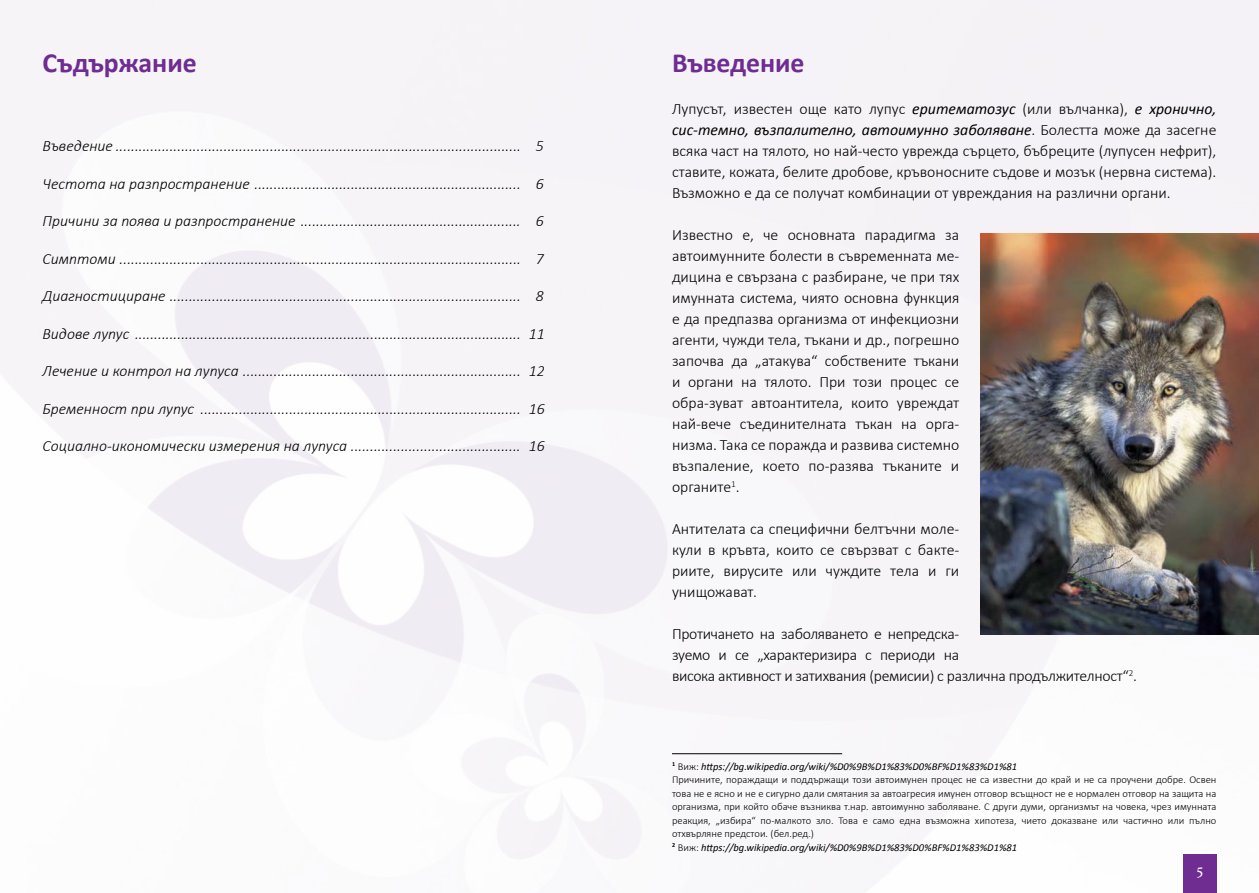
<style>
.page{position:relative;width:1259px;height:893px;background:#fff}
.page>*{position:absolute;margin:0;border:0;box-sizing:border-box;transform-origin:0 0}
.t1{font:700 27.75px "Calibri";color:#6f2c91}
.t2{font:16.5px "Adobe Hebrew";color:#fff}
.t3{font:300 15.75px/21px "Calibri";letter-spacing:-.01em;color:#000;text-align:justify}
.t4{font:italic 300 15.75px "Calibri";color:#000}
.t5{font:300 10.5px/13.5px "Calibri";color:#000}
.s1{font-weight:400;font-style:italic}
</style>
<div class="page">
<img style="left:0;top:0;width:1259px;height:893px">
<div style="left:1183px;top:855px;width:33px;height:38px;background:#6f2c91"></div>
<hr style="left:672px;top:753px;width:170px;height:1px;background:#000">
<img style="left:980px;top:233px;width:279px;height:401px">
<h1 class="t1" style="left:43px;top:45px;width:156px">Съдържание</h1>
<p class="t4" style="left:43px;top:136px;width:503px">Въведение ......................................................................................................... 5</p>
<p class="t4" style="left:43px;top:174px;width:503px">Честота на разпространение ..................................................................... 6</p>
<p class="t4" style="left:43px;top:211px;width:503px">Причини за поява и разпространение ......................................................... 6</p>
<p class="t4" style="left:43px;top:249px;width:503px">Симптоми ........................................................................................................ 7</p>
<p class="t4" style="left:43px;top:286px;width:503px">Диагностициране ........................................................................................... 8</p>
<p class="t4" style="left:43px;top:324px;width:503px">Видове лупус .................................................................................................... 11</p>
<p class="t4" style="left:43px;top:361px;width:503px">Лечение и контрол на лупуса ........................................................................ 12</p>
<p class="t4" style="left:43px;top:399px;width:503px">Бременност при лупус ................................................................................... 16</p>
<p class="t4" style="left:43px;top:436px;width:503px">Социално-икономически измерения на лупуса ............................................ 16</p>
<h1 class="t1" style="left:672px;top:45px;width:134px">Въведение</h1>
<p class="t3" style="left:672px;top:98px;width:546px">Лупусът, известен още като лупус <span class="s1">еритематозус</span> (или вълчанка), <span class="s1">е хронично, сис-темно, възпалително, автоимунно заболяване</span>. Болестта може да засегне всяка част на тялото, но най-често уврежда сърцето, бъбреците (лупусен нефрит), ставите, кожата, белите дробове, кръвоносните съдове и мозък (нервна система).<br>Възможно е да се получат комбинации от увреждания на различни органи.</p>
<p class="t3" style="left:672px;top:224px;width:289px">Известно е, че основната парадигма за автоимунните болести в съвременната ме&shy;дицина е свързана с разбиране, че при тях имунната система, чиято основна функция е да предпазва организма от инфекциозни агенти, чужди тела, тъкани и др., погрешно започва да „атакува“ собствените тъкани и органи на тялото. При този процес се обра-зуват автоантитела, които увреждат най-вече съединителната тъкан на орга&shy;низма. Така се поражда и развива системно възпаление, което по-разява тъканите и органите<sup>1</sup>.</p>
<p class="t3" style="left:672px;top:518px;width:289px">Антителата са специфични белтъчни моле&shy;кули в кръвта, които се свързват с бакте&shy;риите, вирусите или чуждите тела и ги унищожават.</p>
<p class="t3" style="left:672px;top:623px;width:466px;text-align:left">Протичането на заболяването е непредска-<br>зуемо и се „характеризира с периоди на<br>висока активност и затихвания (ремисии) с различна продължителност“<sup>2</sup>.</p>
<p class="t5" style="left:672px;top:759px;width:546px"><sup>1</sup> Виж: <span class="s1">https://bg.wikipedia.org/wiki/%D0%9B%D1%83%D0%BF%D1%83%D1%81<br></span>Причините, пораждащи и поддържащи този автоимунен процес не са известни до край и не са проучени добре. Освен това не е ясно и не е сигурно дали смятания за автоагресия имунен отговор всъщност не е нормален отговор на защита на организма, при който обаче възниква т.нар. автоимунно заболяване. С други думи, организмът на човека, чрез имунната реакция, „избира“ по-малкото зло. Това е само една възможна хипотеза, чието доказване или частично или пълно отхвърляне предстои. (бел.ред.)<br><sup>2</sup> Виж: <span class="s1">https://bg.wikipedia.org/wiki/%D0%9B%D1%83%D0%BF%D1%83%D1%81</span></p>
<p class="t2" style="left:1195px;top:860px;width:10px">5</p>
</div>
